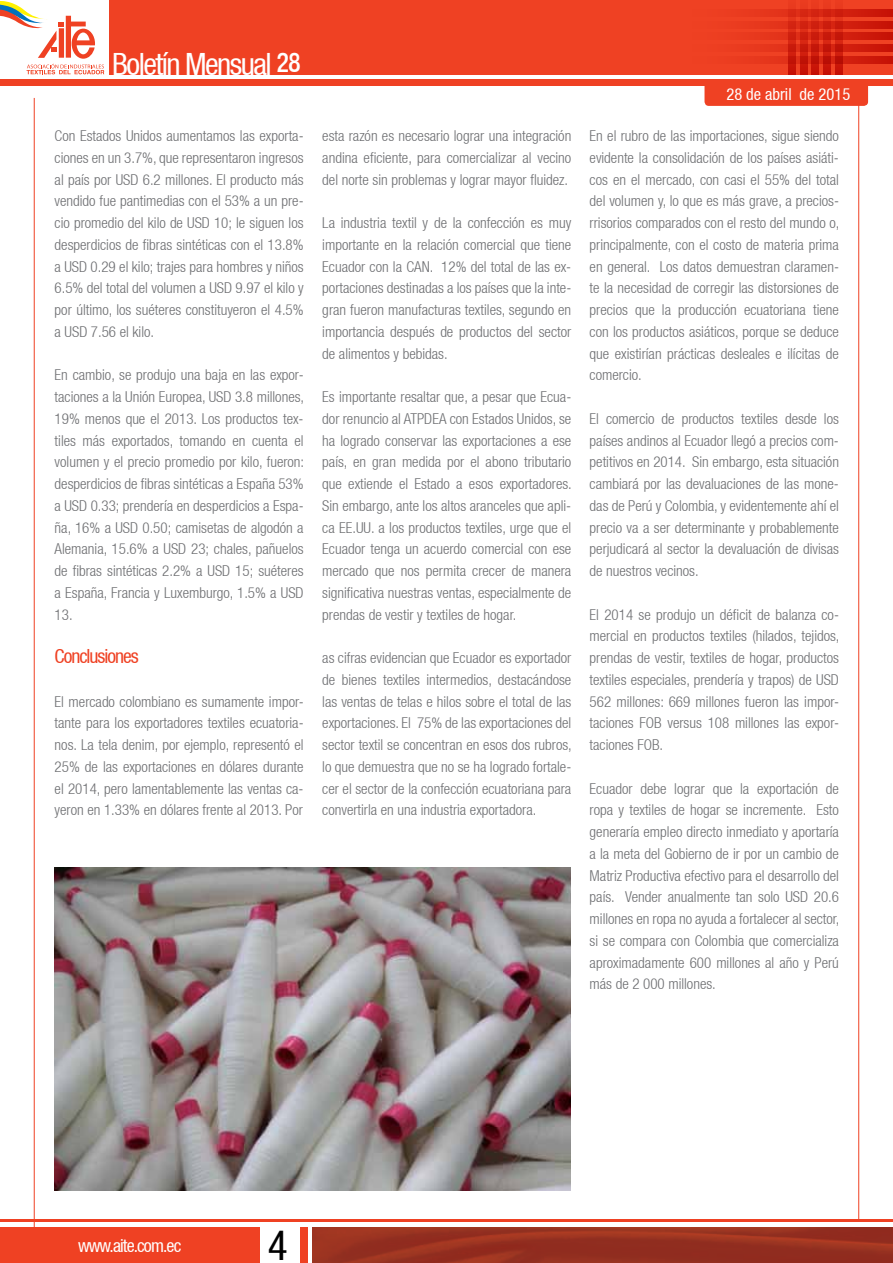
<style>
.page{position:relative;width:893px;height:1263px;background:#fff}
.page>*{position:absolute;margin:0;border:0;box-sizing:border-box;transform-origin:0 0}
.t1{font:condensed 41.55px "Helvetica Neue LT";color:#000}
.t2{font:condensed 30.6px "Helvetica Neue LT";letter-spacing:-.05em;color:#fff}
.t3{font:500 condensed 27.3px "Helvetica Neue LT";color:#fff;scale:.92 1}
.t4{font:condensed 19.5px "Helvetica Neue LT";letter-spacing:-.05em;color:#ef4123}
.t5{font:condensed 18px "Helvetica Neue LT";letter-spacing:-.05em;color:#fff}
.t6{font:condensed 16.5px "Helvetica Neue LT";color:#fff}
.t7{font:300 condensed 15px/21.8px "Helvetica Neue LT";color:#6d6e71;text-align:justify}
</style>
<div class="page">
<svg style="left:0;top:1px;width:104px;height:73px"></svg>
<div style="left:109px;top:0;width:784px;height:74px;background:#ef4123"></div>
<div style="left:0;top:79px;width:893px;height:7px;background:#ef4123"></div>
<svg style="left:764px;top:9px;width:129px;height:8px"></svg>
<svg style="left:764px;top:21px;width:129px;height:7px"></svg>
<svg style="left:764px;top:33px;width:129px;height:7px"></svg>
<svg style="left:764px;top:44px;width:129px;height:8px"></svg>
<svg style="left:764px;top:56px;width:129px;height:8px"></svg>
<svg style="left:835px;top:9px;width:8px;height:65px"></svg>
<svg style="left:823px;top:9px;width:8px;height:65px"></svg>
<svg style="left:811px;top:9px;width:8px;height:65px"></svg>
<svg style="left:800px;top:9px;width:7px;height:65px"></svg>
<svg style="left:788px;top:9px;width:8px;height:65px"></svg>
<hr style="left:0;top:1219px;width:893px;height:3px;background:#ef4123">
<div style="left:0;top:1227px;width:259px;height:36px;background:#ef4123"></div>
<div style="left:300px;top:1227px;width:8px;height:36px;background:#ef4123"></div>
<hr style="left:858px;top:84px;width:1px;height:1136px;background:#ef4123">
<img style="left:313px;top:1227px;width:580px;height:36px">
<div style="left:704px;top:82px;width:164px;height:24px;background:#ef4123;border-radius:4px"></div>
<hr style="left:34px;top:98px;width:1px;height:1136px;background:#ef4123">
<img style="left:54px;top:867px;width:517px;height:324px">
<h2 class="t2" style="left:112px;top:46px;width:161px">Boletín Mensual</h2>
<h3 class="t3" style="left:277px;top:46px;width:27px">28</h3>
<p class="t7" style="left:55px;top:125px;width:251px">Con Estados Unidos aumentamos las exporta&shy;ciones en un 3.7%, que representaron ingresos al país por USD 6.2 millones. El producto más vendido fue pantimedias con el 53% a un pre&shy;cio promedio del kilo de USD 10; le siguen los desperdicios de fibras sintéticas con el 13.8% a USD 0.29 el kilo; trajes para hombres y niños 6.5% del total del volumen a USD 9.97 el kilo y por último, los suéteres constituyeron el 4.5% a USD 7.56 el kilo.</p>
<p class="t7" style="left:55px;top:364px;width:251px">En cambio, se produjo una baja en las expor&shy;taciones a la Unión Europea, USD 3.8 millones, 19% menos que el 2013. Los productos tex&shy;tiles más exportados, tomando en cuenta el volumen y el precio promedio por kilo, fueron: desperdicios de fibras sintéticas a España 53% a USD 0.33; prendería en desperdicios a Espa&shy;ña, 16% a USD 0.50; camisetas de algodón a Alemania, 15.6% a USD 23; chales, pañuelos de fibras sintéticas 2.2% a USD 15; suéteres a España, Francia y Luxemburgo, 1.5% a USD 13.</p>
<h3 class="t4" style="left:55px;top:645px;width:86px">Conclusiones</h3>
<p class="t7" style="left:55px;top:690px;width:251px">El mercado colombiano es sumamente impor&shy;tante para los exportadores textiles ecuatoria&shy;nos. La tela denim, por ejemplo, representó el 25% de las exportaciones en dólares durante el 2014, pero lamentablemente las ventas ca&shy;yeron en 1.33% en dólares frente al 2013. Por</p>
<p class="t7" style="left:322px;top:125px;width:251px">esta razón es necesario lograr una integración andina eficiente, para comercializar al vecino del norte sin problemas y lograr mayor fluidez.</p>
<p class="t7" style="left:322px;top:212px;width:251px">La industria textil y de la confección es muy importante en la relación comercial que tiene Ecuador con la CAN. 12% del total de las ex&shy;portaciones destinadas a los países que la inte&shy;gran fueron manufacturas textiles, segundo en importancia después de productos del sector de alimentos y bebidas.</p>
<p class="t7" style="left:322px;top:386px;width:251px">Es importante resaltar que, a pesar que Ecua&shy;dor renuncio al ATPDEA con Estados Unidos, se ha logrado conservar las exportaciones a ese país, en gran medida por el abono tributario que extiende el Estado a esos exportadores.<br>Sin embargo, ante los altos aranceles que apli&shy;ca EE.UU. a los productos textiles, urge que el Ecuador tenga un acuerdo comercial con ese mercado que nos permita crecer de manera significativa nuestras ventas, especialmente de prendas de vestir y textiles de hogar.</p>
<p class="t7" style="left:322px;top:647px;width:251px">as cifras evidencian que Ecuador es exportador de bienes textiles intermedios, destacándose las ventas de telas e hilos sobre el total de las exportaciones. El 75% de las exportaciones del sector textil se concentran en esos dos rubros, lo que demuestra que no se ha logrado fortale&shy;cer el sector de la confección ecuatoriana para convertirla en una industria exportadora.</p>
<p class="t6" style="left:726px;top:84px;width:125px">28 de abril de 2015</p>
<p class="t7" style="left:590px;top:125px;width:251px">En el rubro de las importaciones, sigue siendo evidente la consolidación de los países asiáti&shy;cos en el mercado, con casi el 55% del total del volumen y, lo que es más grave, a precios&shy;rrisorios comparados con el resto del mundo o, principalmente, con el costo de materia prima en general. Los datos demuestran claramen&shy;te la necesidad de corregir las distorsiones de precios que la producción ecuatoriana tiene con los productos asiáticos, porque se deduce que existirían prácticas desleales e ilícitas de comercio.</p>
<p class="t7" style="left:590px;top:407px;width:251px">El comercio de productos textiles desde los países andinos al Ecuador llegó a precios com&shy;petitivos en 2014. Sin embargo, esta situación cambiará por las devaluaciones de las mone&shy;das de Perú y Colombia, y evidentemente ahí el precio va a ser determinante y probablemente perjudicará al sector la devaluación de divisas de nuestros vecinos.</p>
<p class="t7" style="left:590px;top:603px;width:251px">El 2014 se produjo un déficit de balanza co&shy;mercial en productos textiles (hilados, tejidos, prendas de vestir, textiles de hogar, productos textiles especiales, prendería y trapos) de USD 562 millones: 669 millones fueron las impor&shy;taciones FOB versus 108 millones las expor&shy;taciones FOB.</p>
<p class="t7" style="left:590px;top:777px;width:251px">Ecuador debe lograr que la exportación de ropa y textiles de hogar se incremente. Esto generaría empleo directo inmediato y aportaría a la meta del Gobierno de ir por un cambio de Matriz Productiva efectivo para el desarrollo del país. Vender anualmente tan solo USD 20.6 millones en ropa no ayuda a fortalecer al sector, si se compara con Colombia que comercializa aproximadamente 600 millones al año y Perú más de 2 000 millones.</p>
<p class="t5" style="left:78px;top:1235px;width:105px">www.aite.com.ec</p>
<h1 class="t1" style="left:268px;top:1221px;width:21px">4</h1>
</div>
